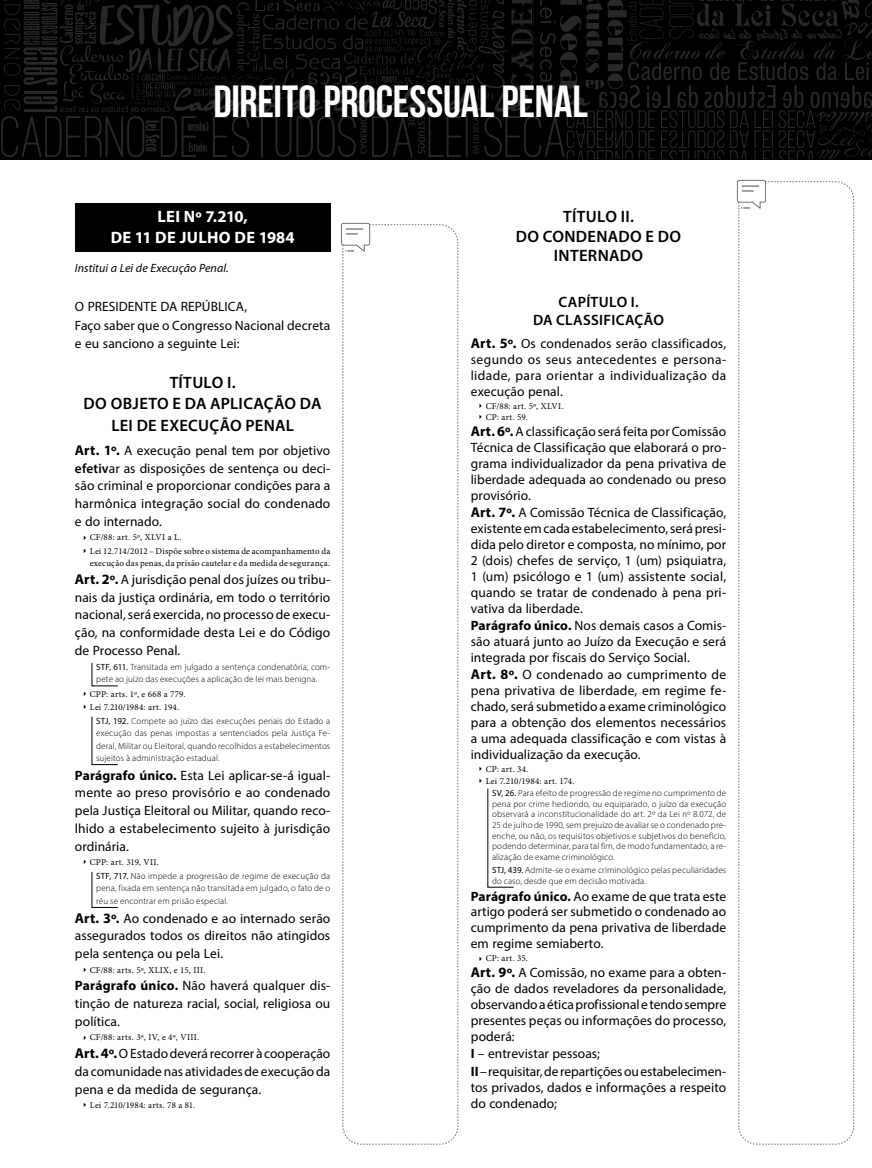
<style>
.page{position:relative;width:872px;height:1168px;background:#fff}
.page>*{position:absolute;margin:0;border:0;box-sizing:border-box;transform-origin:0 0}
.Linha_1_Entrada{font:700 45px "Bebas Neue";letter-spacing:-.005em;color:#fff}
.Titulo{font:600 16.5px/21.5px "Myriad Pro";letter-spacing:.02em;color:#000;text-align:center}
.Decreto{font:700 16.5px/21.5px "Myriad Pro";letter-spacing:.02em;color:#fff;text-align:center}
.Capitulo{font:600 15px/18.1px "Myriad Pro";letter-spacing:.015em;color:#000;text-align:center}
.Artigo{font:13.5px/15.9px "Myriad Pro";letter-spacing:.005em;color:#000;text-align:justify}
.Parágrafo{font:13.5px/17.7px "Myriad Pro";letter-spacing:.005em;color:#000;text-align:justify}
.Incisos{font:13.5px/15.9px "Myriad Pro";letter-spacing:.005em;color:#000;text-align:justify}
.Epigrafe{font:italic 12px "Myriad Pro";letter-spacing:.005em;color:#000}
.sumula{font:300 9px/10.6px "Myriad Pro";letter-spacing:.015em;color:#000;text-align:justify}
.t1{font:9px/12.5px "Minion Pro";letter-spacing:.025em;color:#000}
.s1{font-weight:700;font-size:14.25px}
.s2{font-weight:600}
.s3{font-weight:400}
.s4{font-weight:700}
</style>
<div class="page">
<svg style="left:341px;top:223px;width:117px;height:922px"></svg>
<svg style="left:736px;top:180px;width:118px;height:965px"></svg>
<div style="left:75px;top:203px;width:255px;height:49px;background:#000"></div>
<svg style="left:92px;top:663px;width:26px;height:23px"></svg>
<svg style="left:92px;top:717px;width:26px;height:48px"></svg>
<svg style="left:92px;top:872px;width:26px;height:36px"></svg>
<svg style="left:487px;top:789px;width:26px;height:98px"></svg>
<svg style="left:0;top:0;width:872px;height:159px;background:#080808"></svg>
<p class="Linha_1_Entrada" style="left:213px;top:77px;width:375px">DIREITO PROCESSUAL PENAL</p>
<p class="Decreto" style="left:111px;top:205px;width:185px">LEI Nº 7.210,<br>DE 11 DE JULHO DE 1984</p>
<p class="Epigrafe" style="left:75px;top:261px;width:155px">Institui a Lei de Execução Penal.</p>
<p class="Parágrafo" style="left:75px;top:298px;width:174px">O PRESIDENTE DA REPÚBLICA,</p>
<p class="Parágrafo" style="left:75px;top:317px;width:257px">Faço saber que o Congresso Nacional decreta e eu sanciono a seguinte Lei:</p>
<p class="Titulo" style="left:84px;top:371px;width:239px">TÍTULO I.<br>DO OBJETO E DA APLICAÇÃO DA<br>LEI DE EXECUÇÃO PENAL</p>
<p class="Artigo" style="left:75px;top:441px;width:257px;line-height:17.7px"><span class="s1">Art. 1º.</span> A execução penal tem por objetivo <span class="s2">efetiv</span>ar as disposições de sentença ou deci&shy;são criminal e proporcionar condições para a harmônica integração social do condenado e do internado.</p>
<p class="t1" style="left:90px;top:531px;width:93px">CF/88: art. 5º, XLVI a L.</p>
<p class="t1" style="left:90px;top:545px;width:242px">Lei 12.714/2012 – Dispõe sobre o sistema de acompanhamento da execução das penas, da prisão cautelar e da medida de segurança.</p>
<p class="Artigo" style="left:75px;top:570px;width:257px;line-height:17.7px"><span class="s1">Art. 2º.</span> A jurisdição penal dos juízes ou tribu&shy;nais da justiça ordinária, em todo o território nacional, será exercida, no processo de execu&shy;ção, na conformidade desta Lei e do Código de Processo Penal.</p>
<p class="sumula" style="left:96px;top:660px;width:235px;line-height:12.5px"><span class="s3">STF, 611.</span> Transitada em julgado a sentença condenatória, com&shy;pete ao juízo das execuções a aplicação de lei mais benigna.</p>
<p class="t1" style="left:90px;top:687px;width:97px">CPP: arts. 1º, e 668 a 779.</p>
<p class="t1" style="left:90px;top:701px;width:91px">Lei 7.210/1984: art. 194.</p>
<p class="sumula" style="left:96px;top:714px;width:235px;line-height:12.5px"><span class="s3">STJ, 192.</span> Compete ao juízo das execuções penais do Estado a execução das penas impostas a sentenciados pela Justiça Fe&shy;deral, Militar ou Eleitoral, quando recolhidos a estabelecimentos sujeitos à administração estadual.</p>
<p class="Parágrafo" style="left:75px;top:766px;width:257px"><span class="s4">Parágrafo único.</span> Esta Lei aplicar-se-á igual&shy;mente ao preso provisório e ao condenado pela Justiça Eleitoral ou Militar, quando reco&shy;lhido a estabelecimento sujeito à jurisdição ordinária.</p>
<p class="t1" style="left:90px;top:856px;width:70px">CPP: art. 319, VII.</p>
<p class="sumula" style="left:96px;top:870px;width:235px;line-height:12.5px"><span class="s3">STF, 717.</span> Não impede a progressão de regime de execução da pena, fixada em sentença não transitada em julgado, o fato de o réu se encontrar em prisão especial.</p>
<p class="Artigo" style="left:75px;top:909px;width:257px;line-height:17.7px"><span class="s1">Art. 3º.</span> Ao condenado e ao internado serão assegurados todos os direitos não atingidos pela sentença ou pela Lei.</p>
<p class="t1" style="left:90px;top:963px;width:117px">CF/88: arts. 5º, XLIX, e 15, III.</p>
<p class="Parágrafo" style="left:75px;top:977px;width:257px"><span class="s4">Parágrafo único.</span> Não haverá qualquer dis&shy;tinção de natureza racial, social, religiosa ou política.</p>
<p class="t1" style="left:90px;top:1031px;width:111px">CF/88: arts. 3º, IV, e 4º, VIII.</p>
<p class="Artigo" style="left:75px;top:1044px;width:257px;line-height:17.7px"><span class="s1">Art. 4º.</span> O Estado deverá recorrer à cooperação da comunidade nas atividades de execução da pena e da medida de segurança.</p>
<p class="t1" style="left:90px;top:1099px;width:107px">Lei 7.210/1984: arts. 78 a 81.</p>
<p class="Titulo" style="left:515px;top:206px;width:165px;line-height:19.6px">TÍTULO II .<br>DO CONDENADO E DO<br>INTERNADO</p>
<p class="Capitulo" style="left:532px;top:293px;width:131px">CAPÍTULO I.<br>DA CLASSIFICAÇÃO</p>
<p class="Artigo" style="left:470px;top:335px;width:257px"><span class="s1">Art. 5º.</span> Os condenados serão classificados, segundo os seus antecedentes e persona&shy;lidade, para orientar a individualização da execução penal.</p>
<p class="t1" style="left:485px;top:399px;width:79px">CF/88: art. 5º, XLVI.</p>
<p class="t1" style="left:485px;top:411px;width:44px">CP: art. 59.</p>
<p class="Artigo" style="left:470px;top:423px;width:257px"><span class="s1">Art. 6º.</span> A classificação será feita por Comissão Técnica de Classificação que elaborará o pro&shy;grama individualizador da pena privativa de liberdade adequada ao condenado ou preso provisório.</p>
<p class="Artigo" style="left:470px;top:504px;width:257px"><span class="s1">Art. 7º.</span> A Comissão Técnica de Classificação, existente em cada estabelecimento, será presi&shy;dida pelo diretor e composta, no mínimo, por 2 (dois) chefes de serviço, 1 (um) psiquiatra, 1 (um) psicólogo e 1 (um) assistente social, quando se tratar de condenado à pena pri&shy;vativa da liberdade.</p>
<p class="Parágrafo" style="left:470px;top:618px;width:257px;line-height:15.9px"><span class="s4">Parágrafo único.</span> Nos demais casos a Comis&shy;são atuará junto ao Juízo da Execução e será integrada por fiscais do Serviço Social.</p>
<p class="Artigo" style="left:470px;top:667px;width:257px"><span class="s1">Art. 8º.</span> O condenado ao cumprimento de pena privativa de liberdade, em regime fe&shy;chado, será submetido a exame criminológico para a obtenção dos elementos necessários a uma adequada classificação e com vistas à individualização da execução.</p>
<p class="t1" style="left:485px;top:763px;width:44px">CP: art. 34.</p>
<p class="t1" style="left:485px;top:775px;width:90px">Lei 7.210/1984: art. 174.</p>
<p class="sumula" style="left:492px;top:787px;width:235px"><span class="s3">SV, 26.</span> Para efeito de progressão de regime no cumprimento de pena por crime hediondo, ou equiparado, o juízo da execução observará a inconstitucionalidade do art. 2º da Lei nº 8.072, de 25 de julho de 1990, sem prejuízo de avaliar se o condenado pre&shy;enche, ou não, os requisitos objetivos e subjetivos do benefício, podendo determinar, para tal fim, de modo fundamentado, a re&shy;alização de exame criminológico.</p>
<p class="sumula" style="left:492px;top:864px;width:235px"><span class="s3">STJ, 439.</span> Admite-se o exame criminológico pelas peculiaridades do caso, desde que em decisão motivada.</p>
<p class="Parágrafo" style="left:470px;top:888px;width:257px;line-height:15.9px"><span class="s4">Parágrafo único.</span> Ao exame de que trata este artigo poderá ser submetido o condenado ao cumprimento da pena privativa de liberdade em regime semiaberto.</p>
<p class="t1" style="left:485px;top:952px;width:44px">CP: art. 35.</p>
<p class="Artigo" style="left:470px;top:964px;width:257px"><span class="s1">Art. 9º.</span> A Comissão, no exame para a obten&shy;ção de dados reveladores da personalidade, observando a ética profissional e tendo sempre presentes peças ou informações do processo, poderá:</p>
<p class="Incisos" style="left:470px;top:1046px;width:131px"><span class="s4">I</span> – entrevistar pessoas;</p>
<p class="Incisos" style="left:470px;top:1063px;width:257px"><span class="s4">II</span> – requisitar, de repartições ou estabelecimen&shy;tos privados, dados e informações a respeito do condenado;</p>
</div>
